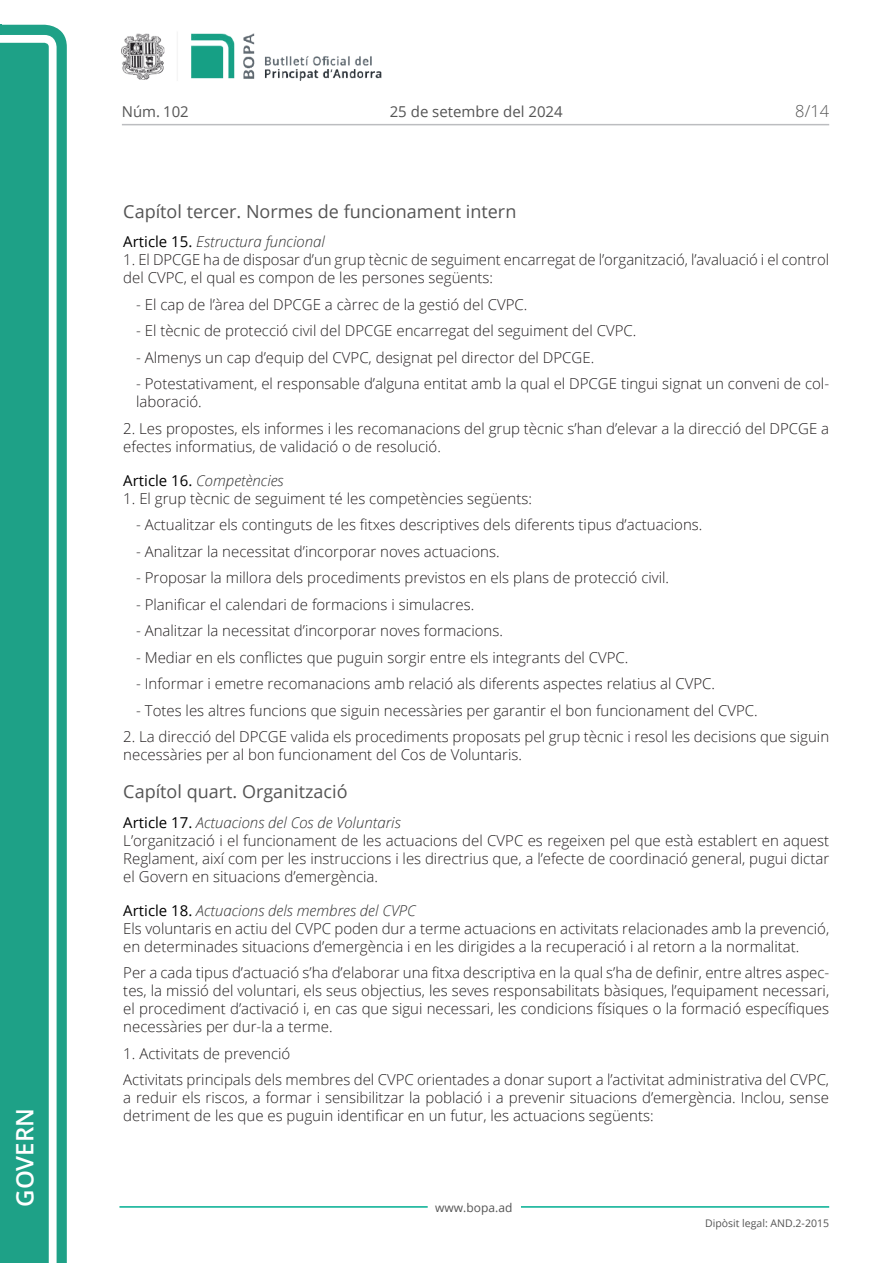
<style>
.page{position:relative;width:893px;height:1263px;background:#fff}
.page>*{position:absolute;margin:0;border:0;box-sizing:border-box;transform-origin:0 0}
.t1{font:600 24px "Open Sans";color:#fff}
.t2{font:18px "Open Sans";color:#545454}
.t3{font:300 16.5px "Open Sans";color:#545454}
.t4{font:300 15px/18px "Open Sans";color:#231f20}
.t5{font:italic 300 15px "Open Sans";color:#303030}
.t6{font:15px "Open Sans";color:#545454}
.t7{font:12px "Open Sans";color:#545454}
.t8{font:10.5px "Open Sans";color:#545454}
.s1{font-weight:400;font-style:normal;color:#000}
.s2{font-weight:400;color:#000}
.s3{font-style:italic;color:#303030}
</style>
<div class="page">
<svg style="left:0;top:25px;width:67px;height:1238px;fill:#1ea187"></svg>
<div style="left:0;top:43px;width:49px;height:1220px;background:#1ea187"></div>
<img style="left:122px;top:33px;width:260px;height:48px">
<hr style="left:119px;top:1206px;width:309px;height:2px;background:#00ae91">
<hr style="left:521px;top:1206px;width:308px;height:2px;background:#00ae91">
<hr style="left:122px;top:124px;width:707px;height:1px;background:#bcbdc0">
<h1 class="t1" style="left:8px;top:1207px;width:100px;rotate:-90deg">Govern</h1>
<p class="t6" style="left:122px;top:102px;width:68px">Núm. 102</p>
<p class="t6" style="left:390px;top:102px;width:175px">25 de setembre del 2024</p>
<p class="t3" style="left:795px;top:100px;width:35px">8/14</p>
<p class="t2" style="left:123px;top:199px;width:395px">Capítol tercer. Normes de funcionament intern</p>
<p class="t5" style="left:123px;top:232px;width:203px"><span class="s1">Article 15.</span> Estructura funcional</p>
<p class="t4" style="left:123px;top:251px;width:707px">1. El DPCGE ha de disposar d’un grup tècnic de seguiment encarregat de l’organització, l’avaluació i el control del CVPC, el qual es compon de les persones següents:</p>
<p class="t4" style="left:136px;top:295px;width:393px">- El cap de l’àrea del DPCGE a càrrec de la gestió del CVPC.</p>
<p class="t4" style="left:136px;top:322px;width:502px">- El tècnic de protecció civil del DPCGE encarregat del seguiment del CVPC.</p>
<p class="t4" style="left:136px;top:348px;width:460px">- Almenys un cap d’equip del CVPC, designat pel director del DPCGE.</p>
<p class="t4" style="left:136px;top:375px;width:693px">- Potestativament, el responsable d’alguna entitat amb la qual el DPCGE tingui signat un conveni de col· laboració.</p>
<p class="t4" style="left:123px;top:419px;width:707px">2. Les propostes, els informes i les recomanacions del grup tècnic s’han d’elevar a la direcció del DPCGE a efectes informatius, de validació o de resolució.</p>
<p class="t5" style="left:123px;top:470px;width:162px"><span class="s1">Article 16.</span> Competències</p>
<p class="t4" style="left:123px;top:489px;width:410px">1. El grup tècnic de seguiment té les competències següents:</p>
<p class="t4" style="left:136px;top:515px;width:568px">- Actualitzar els continguts de les fitxes descriptives dels diferents tipus d’actuacions.</p>
<p class="t4" style="left:136px;top:542px;width:365px">- Analitzar la necessitat d’incorporar noves actuacions.</p>
<p class="t4" style="left:136px;top:568px;width:534px">- Proposar la millora dels procediments previstos en els plans de protecció civil.</p>
<p class="t4" style="left:136px;top:595px;width:340px">- Planificar el calendari de formacions i simulacres.</p>
<p class="t4" style="left:136px;top:621px;width:368px">- Analitzar la necessitat d’incorporar noves formacions.</p>
<p class="t4" style="left:136px;top:648px;width:494px">- Mediar en els conflictes que puguin sorgir entre els integrants del CVPC.</p>
<p class="t4" style="left:136px;top:674px;width:580px">- Informar i emetre recomanacions amb relació als diferents aspectes relatius al CVPC.</p>
<p class="t4" style="left:136px;top:701px;width:623px">- Totes les altres funcions que siguin necessàries per garantir el bon funcionament del CVPC.</p>
<p class="t4" style="left:123px;top:727px;width:707px">2. La direcció del DPCGE valida els procediments proposats pel grup tècnic i resol les decisions que siguin necessàries per al bon funcionament del Cos de Voluntaris.</p>
<p class="t2" style="left:123px;top:779px;width:226px">Capítol quart. Organització</p>
<p class="t4" style="left:123px;top:813px;width:707px"><span class="s2">Article 17.</span> <span class="s3">Actuacions del Cos de Voluntaris<br></span>L’organització i el funcionament de les actuacions del CVPC es regeixen pel que està establert en aquest Reglament, així com per les instruccions i les directrius que, a l’efecte de coordinació general, pugui dictar el Govern en situacions d’emergència.</p>
<p class="t4" style="left:123px;top:901px;width:707px"><span class="s2">Article 18.</span> <span class="s3">Actuacions dels membres del CVPC<br></span>Els voluntaris en actiu del CVPC poden dur a terme actuacions en activitats relacionades amb la prevenció, en determinades situacions d’emergència i en les dirigides a la recuperació i al retorn a la normalitat.</p>
<p class="t4" style="left:123px;top:963px;width:707px;text-align:justify">Per a cada tipus d’actuació s’ha d’elaborar una fitxa descriptiva en la qual s’ha de definir, entre altres aspec&shy;tes, la missió del voluntari, els seus objectius, les seves responsabilitats bàsiques, l’equipament necessari, el procediment d’activació i, en cas que sigui necessari, les condicions físiques o la formació específiques necessàries per dur-la a terme.</p>
<p class="t4" style="left:123px;top:1039px;width:707px;line-height:26.5px">1. Activitats de prevenció<br>Activitats principals dels membres del CVPC orientades a donar suport a l’activitat administrativa del CVPC,</p>
<p class="t4" style="left:123px;top:1088px;width:707px">a reduir els riscos, a formar i sensibilitzar la població i a prevenir situacions d’emergència. Inclou, sense detriment de les que es puguin identificar en un futur, les actuacions següents:</p>
<p class="t7" style="left:435px;top:1199px;width:79px">www.bopa.ad</p>
<p class="t8" style="left:705px;top:1216px;width:125px">Dipòsit legal: AND.2-2015</p>
</div>
